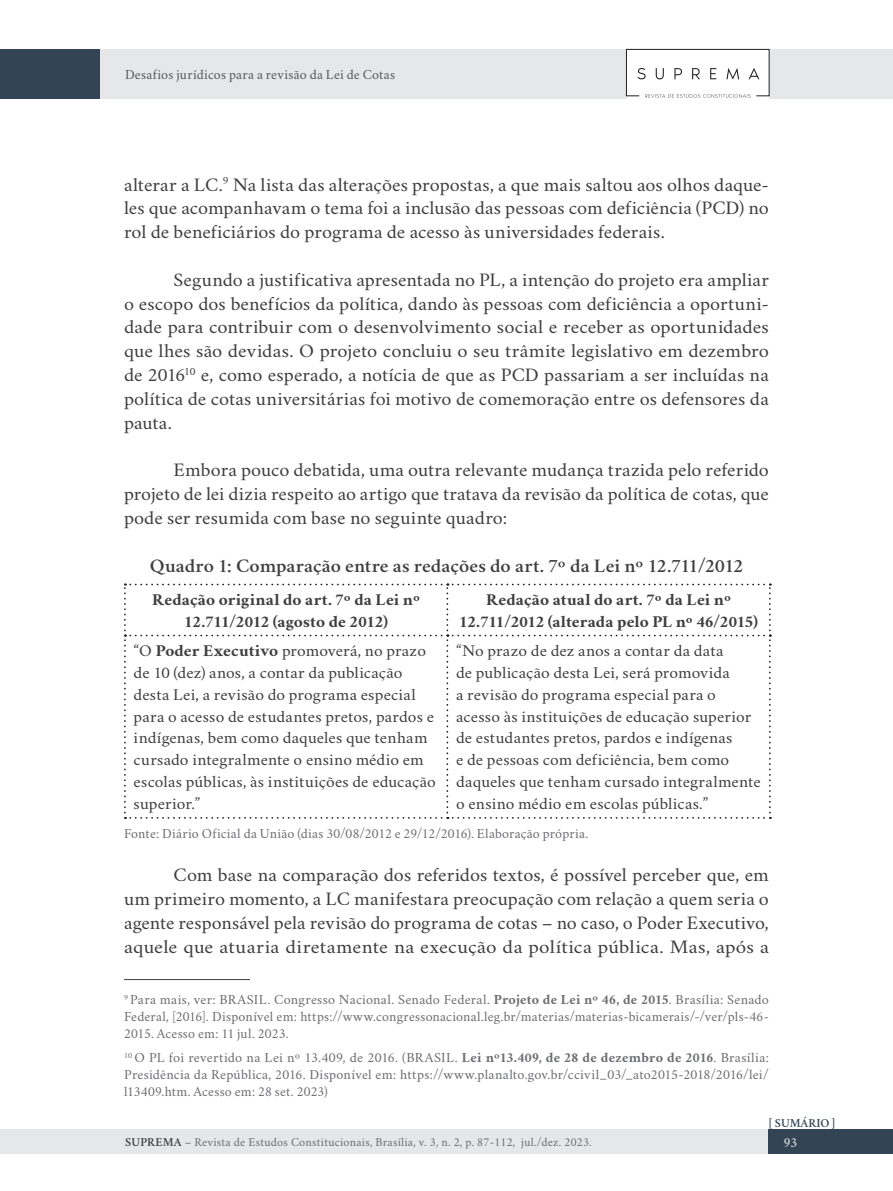
<style>
.page{position:relative;width:893px;height:1191px;background:#fff}
.page>*{position:absolute;margin:0;border:0;box-sizing:border-box;transform-origin:0 0}
.texto_corrido_pt{font:19.25px/23.8px "Crimson";letter-spacing:.005em;color:#3e3e3f;text-align:justify;scale:1.05 1}
.NOME_IMG_e_Tabela{font:600 19.25px "Crimson";color:#3e3e3f;scale:1.05 1}
.tabela_txto_interno{font:16.62px/21.9px "Crimson";letter-spacing:.01em;color:#3e3e3f;scale:1.05 1}
.tabela_tit_interno{font:700 16.62px/21.9px "Crimson";letter-spacing:.01em;color:#3e3e3f;text-align:center;scale:1.05 1}
.FOOTNOTE{font:14px/16.6px "Crimson";letter-spacing:.015em;color:#6c6d70;text-align:justify}
.legenda{font:14px "Crimson";letter-spacing:.02em;color:#6c6d70}
.t1{font:14px "Crimson";letter-spacing:.02em;color:#57585a}
.t2{font:600 14px "Crimson";color:#d1d2d4}
.t3{font:12.25px "Crimson";letter-spacing:.02em;color:#6c6d70}
.t4{font:600 12.25px "Crimson";color:#334554}
.s1{font-weight:700}
.s2{font-weight:600;color:#3e3e3f}
</style>
<div class="page">
<div style="left:1px;top:49px;width:892px;height:50px;background:#e6e7e9"></div>
<div style="left:0;top:1129px;width:844px;height:25px;background:#e6e7e9"></div>
<div style="left:769px;top:1129px;width:124px;height:25px;background:#334554"></div>
<div style="left:627px;top:50px;width:142px;height:49px;background:#fff"></div>
<svg style="left:626px;top:48px;width:144px;height:50px"></svg>
<div style="left:0;top:49px;width:100px;height:50px;background:#334554"></div>
<svg style="left:124px;top:583px;width:647px;height:235px"></svg>
<hr style="left:124px;top:979px;width:126px;height:1px;background:#3e3e3f">
<p class="t1" style="left:125px;top:64px;width:272px">Desafios jurídicos para a revisão da Lei de Cotas</p>
<p class="texto_corrido_pt" style="left:124px;top:170px;width:616px">alterar a LC.<sup>9</sup> Na lista das alterações propostas, a que mais saltou aos olhos daque&shy;les que acompanhavam o tema foi a inclusão das pessoas com deficiência (PCD) no rol de beneficiários do programa de acesso às universidades federais.</p>
<p class="texto_corrido_pt" style="left:124px;top:265px;width:616px;text-indent:50px">Segundo a justificativa apresentada no PL, a intenção do projeto era ampliar o escopo dos benefícios da política, dando às pessoas com deficiência a oportuni&shy;dade para contribuir com o desenvolvimento social e receber as oportunidades que lhes são devidas. O projeto concluiu o seu trâmite legislativo em dezembro de 2016<sup>10</sup> e, como esperado, a notícia de que as PCD passariam a ser incluídas na política de cotas universitárias foi motivo de comemoração entre os defensores da pauta.</p>
<p class="texto_corrido_pt" style="left:124px;top:456px;width:616px;text-indent:50px">Embora pouco debatida, uma outra relevante mudança trazida pelo referido projeto de lei dizia respeito ao artigo que tratava da revisão da política de cotas, que pode ser resumida com base no seguinte quadro:</p>
<p class="NOME_IMG_e_Tabela" style="left:150px;top:552px;width:567px">Quadro 1: Comparação entre as redações do art. 7º da Lei nº 12.711/2012</p>
<p class="tabela_tit_interno" style="left:152px;top:588px;width:256px">Redação original do art. 7º da Lei nº<br>12.711/2012 (agosto de 2012)</p>
<p class="tabela_tit_interno" style="left:459px;top:588px;width:286px">Redação atual do art. 7º da Lei nº<br>12.711/2012 (alterada pelo PL nº 46/2015)</p>
<p class="tabela_txto_interno" style="left:134px;top:637px;width:289px">“O <span class="s1">Poder Executivo</span> promoverá, no prazo de 10 (dez) anos, a contar da publicação desta Lei, a revisão do programa especial para o acesso de estudantes pretos, pardos e indígenas, bem como daqueles que tenham cursado integralmente o ensino médio em escolas públicas, às instituições de educação superior.”</p>
<p class="tabela_txto_interno" style="left:456px;top:637px;width:292px">“No prazo de dez anos a contar da data<br>de publicação desta Lei, será promovida<br>a revisão do programa especial para o acesso às instituições de educação superior de estudantes pretos, pardos e indígenas<br>e de pessoas com deficiência, bem como daqueles que tenham cursado integralmente o ensino médio em escolas públicas.”</p>
<p class="legenda" style="left:124px;top:822px;width:466px">Fonte: Diário Oficial da União (dias 30/08/2012 e 29/12/2016). Elaboração própria.</p>
<p class="texto_corrido_pt" style="left:124px;top:860px;width:616px;text-indent:50px">Com base na comparação dos referidos textos, é possível perceber que, em um primeiro momento, a LC manifestara preocupação com relação a quem seria o agente responsável pela revisão do programa de cotas – no caso, o Poder Executivo, aquele que atuaria diretamente na execução da política pública. Mas, após a</p>
<p class="FOOTNOTE" style="left:124px;top:989px;width:646px"><sup>9</sup> Para mais, ver: BRASIL. Congresso Nacional. Senado Federal. <span class="s1">Projeto de Lei nº 46, de 2015</span>. Brasília: Senado Federal, [2016]. Disponível em: https://www.congressonacional.leg.br/materias/materias-bicamerais/-/ver/pls-46- 2015. Acesso em: 11 jul. 2023.</p>
<p class="FOOTNOTE" style="left:124px;top:1047px;width:646px"><sup>10</sup> O PL foi revertido na Lei nº 13.409, de 2016. (BRASIL. <span class="s1">Lei nº13.409, de 28 de dezembro de 2016</span>. Brasília:<br>Presidência da República, 2016. Disponível em: https://www.planalto.gov.br/ccivil_03/_ato2015-2018/2016/lei/ l13409.htm. Acesso em: 28 set. 2023)</p>
<p class="t4" style="left:769px;top:1114px;width:68px">[ SUMÁRIO ]</p>
<p class="t3" style="left:125px;top:1132px;width:468px"><span class="s2">SUPREMA</span> – Revista de Estudos Constitucionais, Brasília, v. 3, n. 2, p. 87-112, jul./dez. 2023.</p>
<p class="t2" style="left:784px;top:1132px;width:15px">93</p>
</div>
